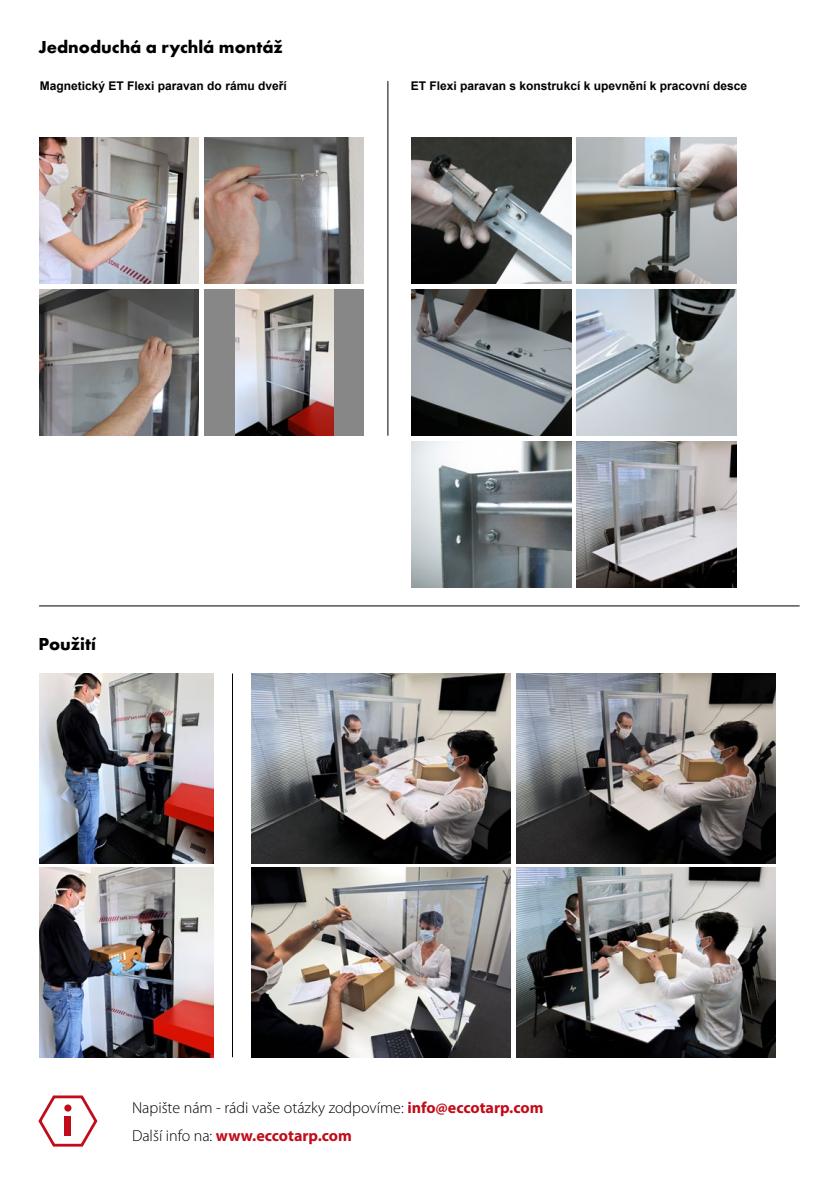
<style>
.page{position:relative;width:840px;height:1191px;background:#fff}
.page>*{position:absolute;margin:0;border:0;box-sizing:border-box;transform-origin:0 0}
.titulek_4{font:700 18px "Futura TOT";color:#000}
.text_A5{font:300 16px "Myriad Pro";color:#000}
.text_A5-2{font:700 16px "Myriad Pro";color:#c10c1a}
.tabulka_text_A5{font:700 12px "Arial";color:#000}
.s1{font-weight:700;color:#c10c1a}
.s2{font-weight:300;color:#000}
</style>
<div class="page">
<hr style="left:39px;top:605px;width:760px;height:1px;background:#000">
<svg style="left:38px;top:1095px;width:60px;height:52px"></svg>
<div style="left:65px;top:1116px;width:6px;height:19px;background:#c10c1a"></div>
<div style="left:64px;top:1104px;width:7px;height:7px;background:#c10c1a;border-radius:50%"></div>
<hr style="left:387px;top:81px;width:1px;height:355px;background:#000">
<hr style="left:232px;top:673px;width:1px;height:384px;background:#000">
<img style="left:40px;top:137px;width:159px;height:146px">
<img style="left:412px;top:137px;width:159px;height:146px">
<img style="left:40px;top:289px;width:159px;height:147px">
<img style="left:40px;top:673px;width:173px;height:190px">
<img style="left:251px;top:673px;width:259px;height:190px">
<img style="left:516px;top:673px;width:259px;height:190px">
<img style="left:251px;top:867px;width:259px;height:190px">
<img style="left:516px;top:867px;width:259px;height:190px">
<img style="left:40px;top:867px;width:173px;height:190px">
<img style="left:412px;top:289px;width:159px;height:147px">
<img style="left:412px;top:441px;width:159px;height:147px">
<img style="left:204px;top:137px;width:159px;height:146px">
<img style="left:576px;top:137px;width:159px;height:146px">
<div style="left:204px;top:289px;width:159px;height:147px;background:#878787"></div>
<img style="left:235px;top:289px;width:98px;height:147px">
<img style="left:576px;top:289px;width:159px;height:147px">
<img style="left:576px;top:441px;width:159px;height:147px">
<p class="titulek_4" style="left:38px;top:36px;width:246px">Jednoduchá a rychlá montáž</p>
<p class="tabulka_text_A5" style="left:40px;top:78px;width:248px">Magnetický ET Flexi paravan do rámu dveří</p>
<p class="tabulka_text_A5" style="left:410px;top:78px;width:338px">ET Flexi paravan s konstrukcí k upevnění k pracovní desce</p>
<p class="titulek_4" style="left:38px;top:632px;width:59px">Použití</p>
<p class="text_A5" style="left:132px;top:1099px;width:413px">Napište nám - rádi vaše otázky zodpovíme: <span class="s1">info@eccotarp.com</span></p>
<p class="text_A5-2" style="left:132px;top:1125px;width:221px"><span class="s2">Další info na:</span> www.eccotarp.com</p>
</div>
